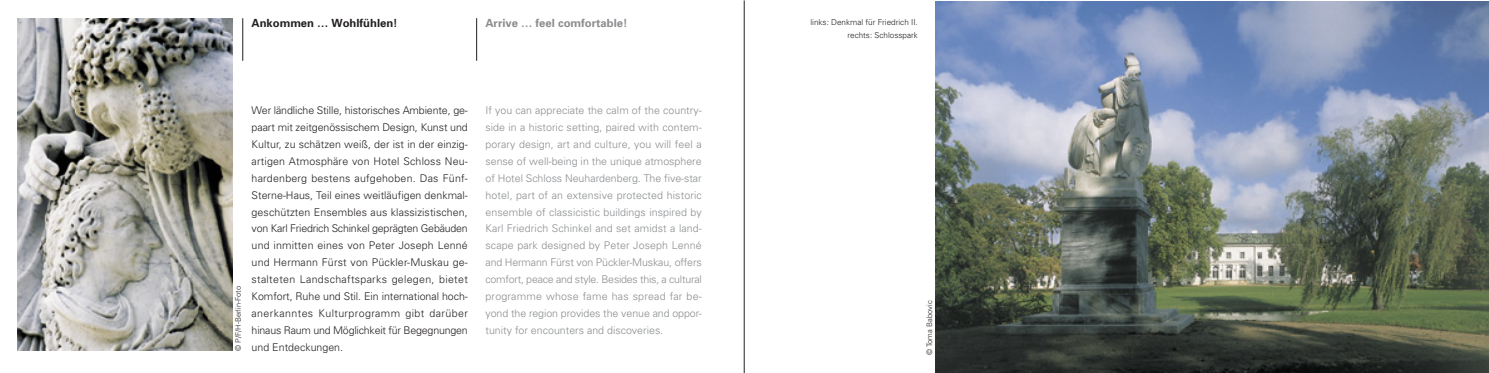
<style>
.page{position:relative;width:1489px;height:373px;background:#fff}
.page>*{position:absolute;margin:0;border:0;box-sizing:border-box;transform-origin:0 0}
.t1{font:700 11.25px "Univers";color:#8a8c8f}
.t2{font:700 11.25px "Univers";color:#231f20}
.t3{font:300 10.62px/16.9px "Univers";letter-spacing:-.02em;color:#231f20;text-align:justify}
.t4{font:300 10.62px/16.9px "Univers";color:#8a8c8f;text-align:justify}
.t5{font:300 8.12px/13.1px "Univers";color:#231f20;text-align:right}
.t6{font:300 7.5px "Univers";color:#231f20}
</style>
<div class="page">
<hr style="left:744px;top:0;width:1px;height:372px;background:#231f20">
<hr style="left:476px;top:18px;width:1px;height:43px;background:#231f20">
<hr style="left:243px;top:18px;width:1px;height:43px;background:#231f20">
<img style="left:18px;top:19px;width:215px;height:331px">
<img style="left:935px;top:1px;width:553px;height:371px">
<p class="t2" style="left:252px;top:19px;width:148px">Ankommen … Wohlfühlen!</p>
<p class="t1" style="left:485px;top:19px;width:143px">Arrive … feel comfortable!</p>
<p class="t6" style="left:236px;top:350px;width:66px;rotate:-90deg">© P/F/H-Berlin-Foto</p>
<p class="t3" style="left:252px;top:103px;width:218px">Wer ländliche Stille, historisches Ambiente, ge&shy;paart mit zeitgenössischem Design, Kunst und Kultur, zu schätzen weiß, der ist in der einzig&shy;artigen Atmosphäre von Hotel Schloss Neu&shy;hardenberg bestens aufgehoben. Das Fünf-Sterne-Haus, Teil eines weitläufigen denkmal&shy;geschützten Ensembles aus klassizistischen, von Karl Friedrich Schinkel geprägten Gebäuden und inmitten eines von Peter Joseph Lenné und Hermann Fürst von Pückler-Muskau ge&shy;stalteten Landschaftsparks gelegen, bietet Komfort, Ruhe und Stil. Ein international hoch&shy;anerkanntes Kulturprogramm gibt darüber hinaus Raum und Möglichkeit für Begegnungen und Entdeckungen.</p>
<p class="t4" style="left:485px;top:103px;width:218px">If you can appreciate the calm of the country&shy;side in a historic setting, paired with contem&shy;porary design, art and culture, you will feel a sense of well-being in the unique atmosphere of Hotel Schloss Neuhardenberg. The five-star hotel, part of an extensive protected historic ensemble of classicistic buildings inspired by Karl Friedrich Schinkel and set amidst a land&shy;scape park designed by Peter Joseph Lenné and Hermann Fürst von Pückler-Muskau, offers comfort, peace and style. Besides this, a cultural programme whose fame has spread far be&shy;yond the region provides the venue and oppor&shy;tunity for encounters and discoveries.</p>
<p class="t5" style="left:810px;top:16px;width:109px">links: Denkmal für Friedrich II. rechts: Schlosspark</p>
<p class="t6" style="left:926px;top:355px;width:56px;rotate:-90deg">© Toma Babovic</p>
</div>
